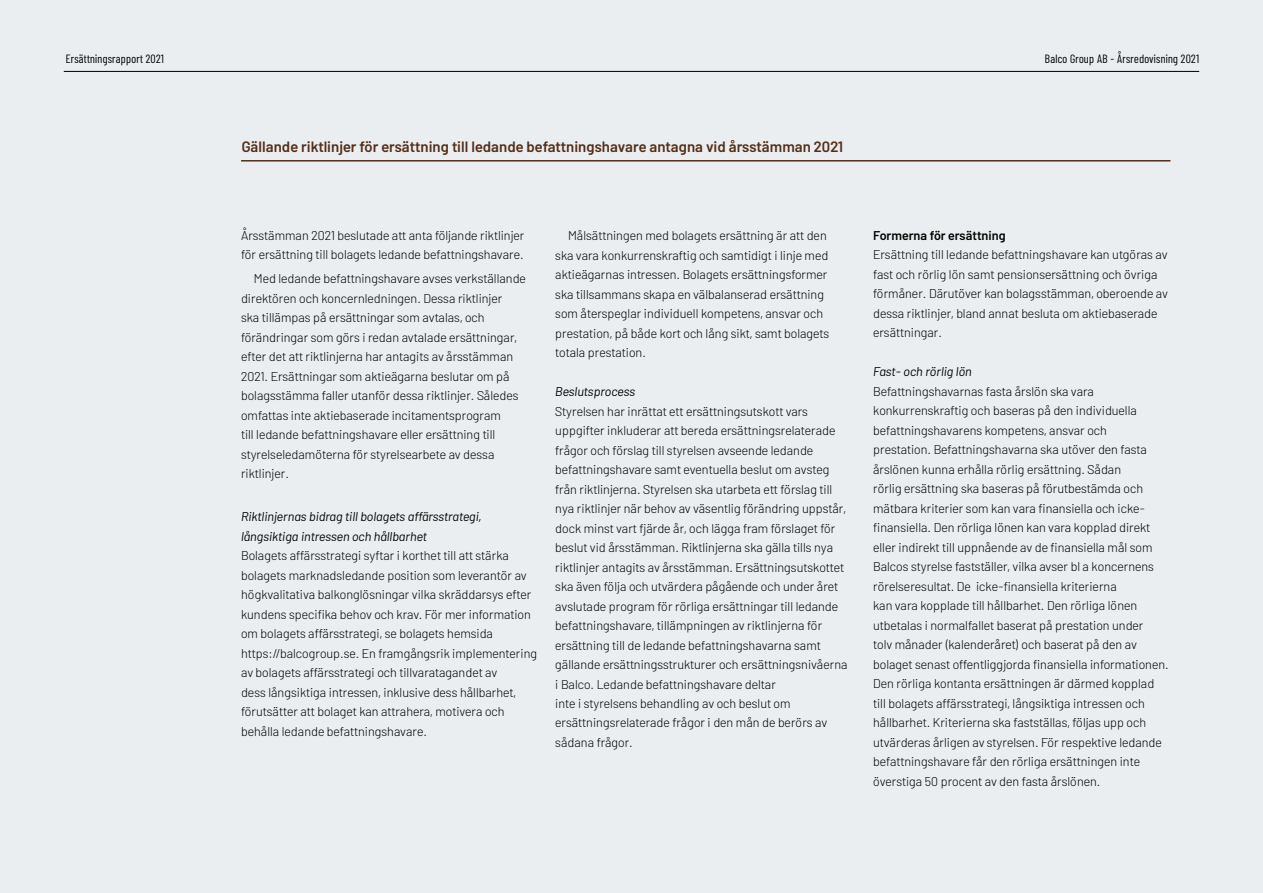
<style>
.page{position:relative;width:1263px;height:893px;background:#ebeef0}
.page>*{position:absolute;margin:0;border:0;box-sizing:border-box;transform-origin:0 0}
.t1{font:600 15px "Barlow";color:#542d17}
.t2{font:300 12.75px/19.5px "Barlow";color:#000}
.t3{font:italic 12.75px/19.5px "Barlow";color:#000}
.t4{font:600 12.75px "Barlow";color:#000}
.t5{font:12px "Barlow Condensed";letter-spacing:.02em;color:#000}
</style>
<div class="page">
<hr style="left:64px;top:71px;width:1135px;height:1px;background:#000">
<hr style="left:241px;top:160px;width:929px;height:2px;background:#542d17">
<p class="t5" style="left:66px;top:50px;width:100px">Ersättningsrapport 2021</p>
<p class="t5" style="left:1045px;top:50px;width:156px">Balco Group AB - Årsredovisning 2021</p>
<p class="t1" style="left:242px;top:135px;width:603px">Gällande riktlinjer för ersättning till ledande befattningshavare antagna vid årsstämman 2021</p>
<p class="t2" style="left:241px;top:225px;width:285px">Årsstämman 2021 beslutade att anta följande riktlinjer för ersättning till bolagets ledande befattningshavare.</p>
<p class="t2" style="left:241px;top:268px;width:286px;text-indent:13px">Med ledande befattningshavare avses verkställande direktören och koncernledningen. Dessa riktlinjer<br>ska tillämpas på ersättningar som avtalas, och förändringar som görs i redan avtalade ersättningar, efter det att riktlinjerna har antagits av årsstämman 2021. Ersättningar som aktieägarna beslutar om på bolagsstämma faller utanför dessa riktlinjer. Således omfattas inte aktiebaserade incitamentsprogram<br>till ledande befattningshavare eller ersättning till styrelseledamöterna för styrelsearbete av dessa riktlinjer.</p>
<p class="t3" style="left:241px;top:506px;width:242px">Riktlinjernas bidrag till bolagets affärsstrategi, långsiktiga intressen och hållbarhet</p>
<p class="t2" style="left:241px;top:545px;width:298px">Bolagets affärsstrategi syftar i korthet till att stärka bolagets marknadsledande position som leverantör av högkvalitativa balkonglösningar vilka skräddarsys efter kundens specifika behov och krav. För mer information om bolagets affärsstrategi, se bolagets hemsida https://balcogroup.se. En framgångsrik implementering av bolagets affärsstrategi och tillvaratagandet av<br>dess långsiktiga intressen, inklusive dess hållbarhet, förutsätter att bolaget kan attrahera, motivera och behålla ledande befattningshavare.</p>
<p class="t2" style="left:555px;top:225px;width:276px;text-indent:13px">Målsättningen med bolagets ersättning är att den ska vara konkurrenskraftig och samtidigt i linje med aktieägarnas intressen. Bolagets ersättningsformer ska tillsammans skapa en välbalanserad ersättning som återspeglar individuell kompetens, ansvar och prestation, på både kort och lång sikt, samt bolagets totala prestation.</p>
<p class="t3" style="left:555px;top:381px;width:81px">Beslutsprocess</p>
<p class="t2" style="left:555px;top:400px;width:294px">Styrelsen har inrättat ett ersättningsutskott vars uppgifter inkluderar att bereda ersättningsrelaterade frågor och förslag till styrelsen avseende ledande befattningshavare samt eventuella beslut om avsteg från riktlinjerna. Styrelsen ska utarbeta ett förslag till nya riktlinjer när behov av väsentlig förändring uppstår, dock minst vart fjärde år, och lägga fram förslaget för beslut vid årsstämman. Riktlinjerna ska gälla tills nya riktlinjer antagits av årsstämman. Ersättningsutskottet ska även följa och utvärdera pågående och under året avslutade program för rörliga ersättningar till ledande befattningshavare, tillämpningen av riktlinjerna för ersättning till de ledande befattningshavarna samt gällande ersättningsstrukturer och ersättningsnivåerna i Balco. Ledande befattningshavare deltar<br>inte i styrelsens behandling av och beslut om ersättningsrelaterade frågor i den mån de berörs av sådana frågor.</p>
<p class="t4" style="left:873px;top:226px;width:134px">Formerna för ersättning</p>
<p class="t2" style="left:873px;top:244px;width:296px">Ersättning till ledande befattningshavare kan utgöras av fast och rörlig lön samt pensionsersättning och övriga förmåner. Därutöver kan bolagsstämman, oberoende av dessa riktlinjer, bland annat besluta om aktiebaserade ersättningar.</p>
<p class="t3" style="left:873px;top:361px;width:100px">Fast- och rörlig lön</p>
<p class="t2" style="left:873px;top:380px;width:297px">Befattningshavarnas fasta årslön ska vara konkurrenskraftig och baseras på den individuella befattningshavarens kompetens, ansvar och<br>prestation. Befattningshavarna ska utöver den fasta årslönen kunna erhålla rörlig ersättning. Sådan<br>rörlig ersättning ska baseras på förutbestämda och mätbara kriterier som kan vara finansiella och icke&shy;finansiella. Den rörliga lönen kan vara kopplad direkt eller indirekt till uppnående av de finansiella mål som Balcos styrelse fastställer, vilka avser bl a koncernens rörelseresultat. De icke-finansiella kriterierna<br>kan vara kopplade till hållbarhet. Den rörliga lönen utbetalas i normalfallet baserat på prestation under<br>tolv månader (kalenderåret) och baserat på den av bolaget senast offentliggjorda finansiella informationen.<br>Den rörliga kontanta ersättningen är därmed kopplad till bolagets affärsstrategi, långsiktiga intressen och hållbarhet. Kriterierna ska fastställas, följas upp och utvärderas årligen av styrelsen. För respektive ledande befattningshavare får den rörliga ersättningen inte överstiga 50 procent av den fasta årslönen.</p>
</div>
